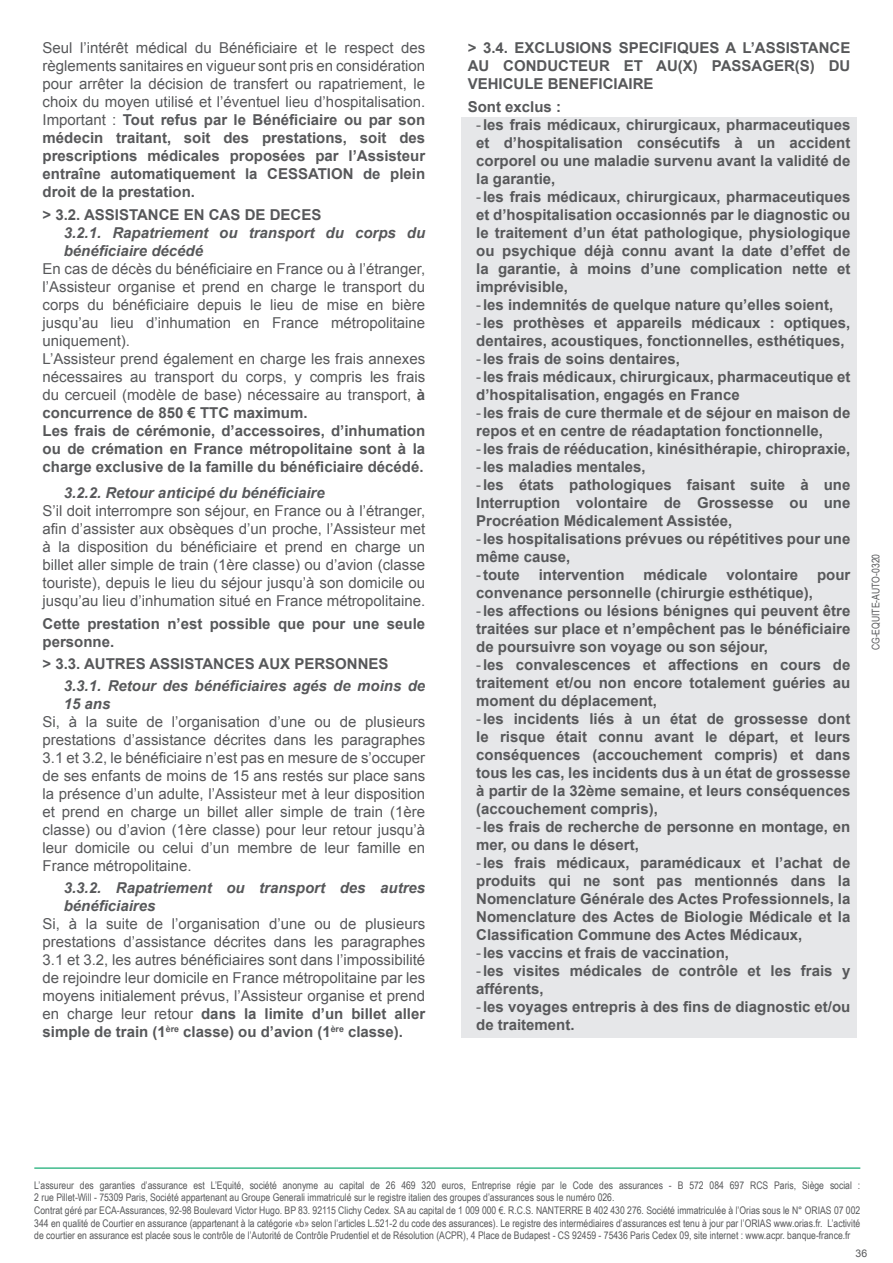
<style>
.page{position:relative;width:893px;height:1263px;background:#fff}
.page>*{position:absolute;margin:0;border:0;box-sizing:border-box;transform-origin:0 0}
.Texte{font:700 15px/18px "Arial";color:#57585a;text-align:justify}
.Texte-2{font:15px/18px "Arial";color:#57585a;text-align:justify}
.Titre_de_niveau_3{font:italic 700 15px/18px "Arial";color:#57585a}
.Titre_de_niveau_2{font:700 15px/18px "Arial";color:#57585a;text-align:justify}
.t1{font:10.5px/12.6px "Arial Narrow";color:#57585a}
.t2{font:10.5px "Arial";color:#57585a}
.s1{font-weight:700}
.s2{font-weight:400}
</style>
<div class="page">
<hr style="left:34px;top:1167px;width:826px;height:2px;background:#40bb8c">
<div style="left:461px;top:117px;width:396px;height:920px;background:#e6e7e9"></div>
<p class="Texte-2" style="left:43px;top:39px;width:384px">Seul l’intérêt médical du Bénéficiaire et le respect des règlements sanitaires en vigueur sont pris en considération pour arrêter la décision de transfert ou rapatriement, le choix du moyen utilisé et l’éventuel lieu d’hospitalisation.<br>Important : <span class="s1">Tout refus par le Bénéficiaire ou par son médecin traitant, soit des prestations, soit des prescriptions médicales proposées par l’Assisteur entraîne automatiquement la CESSATION de plein droit de la prestation.</span></p>
<p class="Titre_de_niveau_2" style="left:43px;top:206px;width:280px">&gt; 3.2. ASSISTANCE EN CAS DE DECES</p>
<p class="Titre_de_niveau_3" style="left:64px;top:224px;width:363px">3.2.1. Rapatriement ou transport du corps du bénéficiaire décédé</p>
<p class="Texte-2" style="left:43px;top:260px;width:384px">En cas de décès du bénéficiaire en France ou à l’étranger, l’Assisteur organise et prend en charge le transport du corps du bénéficiaire depuis le lieu de mise en bière jusqu’au lieu d’inhumation en France métropolitaine uniquement).</p>
<p class="Texte-2" style="left:43px;top:350px;width:384px">L’Assisteur prend également en charge les frais annexes nécessaires au transport du corps, y compris les frais du cercueil (modèle de base) nécessaire au transport, <span class="s1">à concurrence de 850 € TTC maximum.</span></p>
<p class="Texte" style="left:43px;top:422px;width:384px">Les frais de cérémonie, d’accessoires, d’inhumation ou de crémation en France métropolitaine sont à la charge exclusive de la famille du bénéficiaire décédé.</p>
<p class="Titre_de_niveau_3" style="left:64px;top:484px;width:262px">3.2.2. Retour anticipé du bénéficiaire</p>
<p class="Texte-2" style="left:43px;top:502px;width:384px">S’il doit interrompre son séjour, en France ou à l’étranger, afin d’assister aux obsèques d’un proche, l’Assisteur met à la disposition du bénéficiaire et prend en charge un billet aller simple de train (1ère classe) ou d’avion (classe touriste), depuis le lieu du séjour jusqu’à son domicile ou jusqu’au lieu d’inhumation situé en France métropolitaine.</p>
<p class="Texte" style="left:43px;top:615px;width:384px">Cette prestation n’est possible que pour une seule personne.</p>
<p class="Titre_de_niveau_2" style="left:43px;top:655px;width:348px">&gt; 3.3. AUTRES ASSISTANCES AUX PERSONNES</p>
<p class="Titre_de_niveau_3" style="left:64px;top:677px;width:363px">3.3.1. Retour des bénéficiaires agés de moins de<br>15 ans</p>
<p class="Texte-2" style="left:43px;top:713px;width:384px">Si, à la suite de l’organisation d’une ou de plusieurs prestations d’assistance décrites dans les paragraphes 3.1 et 3.2, le bénéficiaire n’est pas en mesure de s’occuper de ses enfants de moins de 15 ans restés sur place sans la présence d’un adulte, l’Assisteur met à leur disposition et prend en charge un billet aller simple de train (1ère classe) ou d’avion (1ère classe) pour leur retour jusqu’à leur domicile ou celui d’un membre de leur famille en France métropolitaine.</p>
<p class="Titre_de_niveau_3" style="left:64px;top:879px;width:363px">3.3.2. Rapatriement ou transport des autres bénéficiaires</p>
<p class="Texte-2" style="left:43px;top:915px;width:384px">Si, à la suite de l’organisation d’une ou de plusieurs prestations d’assistance décrites dans les paragraphes 3.1 et 3.2, les autres bénéficiaires sont dans l’impossibilité de rejoindre leur domicile en France métropolitaine par les moyens initialement prévus, l’Assisteur organise et prend en charge leur retour <span class="s1">dans la limite d’un billet aller simple de train (1</span><sup>ère</sup> <span class="s1">classe) ou d’avion (1</span><sup>ère</sup> <span class="s1">classe).</span></p>
<p class="Titre_de_niveau_2" style="left:468px;top:40px;width:384px">&gt; 3.4. EXCLUSIONS SPECIFIQUES A L’ASSISTANCE AU CONDUCTEUR ET AU(X) PASSAGER(S) DU VEHICULE BENEFICIAIRE</p>
<p class="Texte" style="left:468px;top:98px;width:95px">Sont exclus :</p>
<p class="Texte" style="left:476px;top:116px;width:376px"><span class="s2">-</span>les frais médicaux, chirurgicaux, pharmaceutiques et d’hospitalisation consécutifs à un accident corporel ou une maladie survenu avant la validité de la garantie,</p>
<p class="Texte" style="left:476px;top:188px;width:376px"><span class="s2">-</span>les frais médicaux, chirurgicaux, pharmaceutiques et d’hospitalisation occasionnés par le diagnostic ou le traitement d’un état pathologique, physiologique ou psychique déjà connu avant la date d’effet de la garantie, à moins d’une complication nette et imprévisible,</p>
<p class="Texte" style="left:476px;top:296px;width:358px"><span class="s2">-</span>les indemnités de quelque nature qu’elles soient,</p>
<p class="Texte" style="left:476px;top:314px;width:376px"><span class="s2">-</span>les prothèses et appareils médicaux : optiques, dentaires, acoustiques, fonctionnelles, esthétiques,</p>
<p class="Texte" style="left:476px;top:350px;width:205px"><span class="s2">-</span>les frais de soins dentaires,</p>
<p class="Texte" style="left:476px;top:368px;width:376px"><span class="s2">-</span>les frais médicaux, chirurgicaux, pharmaceutique et d’hospitalisation, engagés en France</p>
<p class="Texte" style="left:476px;top:404px;width:376px"><span class="s2">-</span>les frais de cure thermale et de séjour en maison de repos et en centre de réadaptation fonctionnelle,</p>
<p class="Texte" style="left:476px;top:440px;width:376px"><span class="s2">-</span>les frais de rééducation, kinésithérapie, chiropraxie,</p>
<p class="Texte" style="left:476px;top:458px;width:171px"><span class="s2">-</span>les maladies mentales,</p>
<p class="Texte" style="left:476px;top:476px;width:376px"><span class="s2">-</span>les états pathologiques faisant suite à une Interruption volontaire de Grossesse ou une Procréation Médicalement Assistée,</p>
<p class="Texte" style="left:476px;top:530px;width:376px"><span class="s2">-</span>les hospitalisations prévues ou répétitives pour une même cause,</p>
<p class="Texte" style="left:476px;top:566px;width:45px"><span class="s2">-</span>toute</p>
<p class="Texte" style="left:539px;top:566px;width:87px">intervention</p>
<p class="Texte" style="left:643px;top:566px;width:66px">médicale</p>
<p class="Texte" style="left:726px;top:566px;width:73px">volontaire</p>
<p class="Texte" style="left:817px;top:566px;width:35px">pour</p>
<p class="Texte" style="left:476px;top:584px;width:338px">convenance personnelle (chirurgie esthétique),</p>
<p class="Texte" style="left:476px;top:602px;width:376px"><span class="s2">-</span>les affections ou lésions bénignes qui peuvent être traitées sur place et n’empêchent pas le bénéficiaire de poursuivre son voyage ou son séjour,</p>
<p class="Texte" style="left:476px;top:656px;width:376px"><span class="s2">-</span>les convalescences et affections en cours de traitement et/ou non encore totalement guéries au moment du déplacement,</p>
<p class="Texte" style="left:476px;top:710px;width:376px"><span class="s2">-</span>les incidents liés à un état de grossesse dont le risque était connu avant le départ, et leurs conséquences (accouchement compris) et dans tous les cas, les incidents dus à un état de grossesse à partir de la 32ème semaine, et leurs conséquences (accouchement compris),</p>
<p class="Texte" style="left:476px;top:818px;width:376px"><span class="s2">-</span>les frais de recherche de personne en montage, en mer, ou dans le désert,</p>
<p class="Texte" style="left:476px;top:854px;width:376px"><span class="s2">-</span>les frais médicaux, paramédicaux et l’achat de produits qui ne sont pas mentionnés dans la Nomenclature Générale des Actes Professionnels, la Nomenclature des Actes de Biologie Médicale et la Classification Commune des Actes Médicaux,</p>
<p class="Texte" style="left:476px;top:944px;width:254px"><span class="s2">-</span>les vaccins et frais de vaccination,</p>
<p class="Texte" style="left:476px;top:962px;width:376px"><span class="s2">-</span>les visites médicales de contrôle et les frais y afférents,</p>
<p class="Texte" style="left:476px;top:998px;width:376px"><span class="s2">-</span>les voyages entrepris à des fins de diagnostic et/ou de traitement.</p>
<p class="t1" style="left:869px;top:650px;width:98px;rotate:-90deg">CG-EQUITE-AUTO-0320</p>
<p class="t1" style="left:34px;top:1178px;width:827px">L’assureur des garanties d’assurance est L’Equité, société anonyme au capital de 26 469 320 euros, Entreprise régie par le Code des assurances - B 572 084 697 RCS Paris, Siège social :<br>2 rue Pillet-Will - 75309 Paris, Société appartenant au Groupe Generali immatriculé sur le registre italien des groupes d’assurances sous le numéro 026.<br>Contrat géré par ECA-Assurances, 92-98 Boulevard Victor Hugo. BP 83. 92115 Clichy Cedex. SA au capital de 1 009 000 €. R.C.S. NANTERRE B 402 430 276. Société immatriculée à l’Orias sous le N° ORIAS 07 002<br>344 en qualité de Courtier en assurance (appartenant à la catégorie «b» selon l’articles L.521-2 du code des assurances). Le registre des intermédiaires d’assurances est tenu à jour par l’ORIAS www.orias.fr. L’activité de courtier en assurance est placée sous le contrôle de l’Autorité de Contrôle Prudentiel et de Résolution (ACPR), 4 Place de Budapest - CS 92459 - 75436 Paris Cedex 09, site internet : www.acpr. banque-france.fr</p>
<p class="t2" style="left:855px;top:1246px;width:13px">36</p>
</div>
